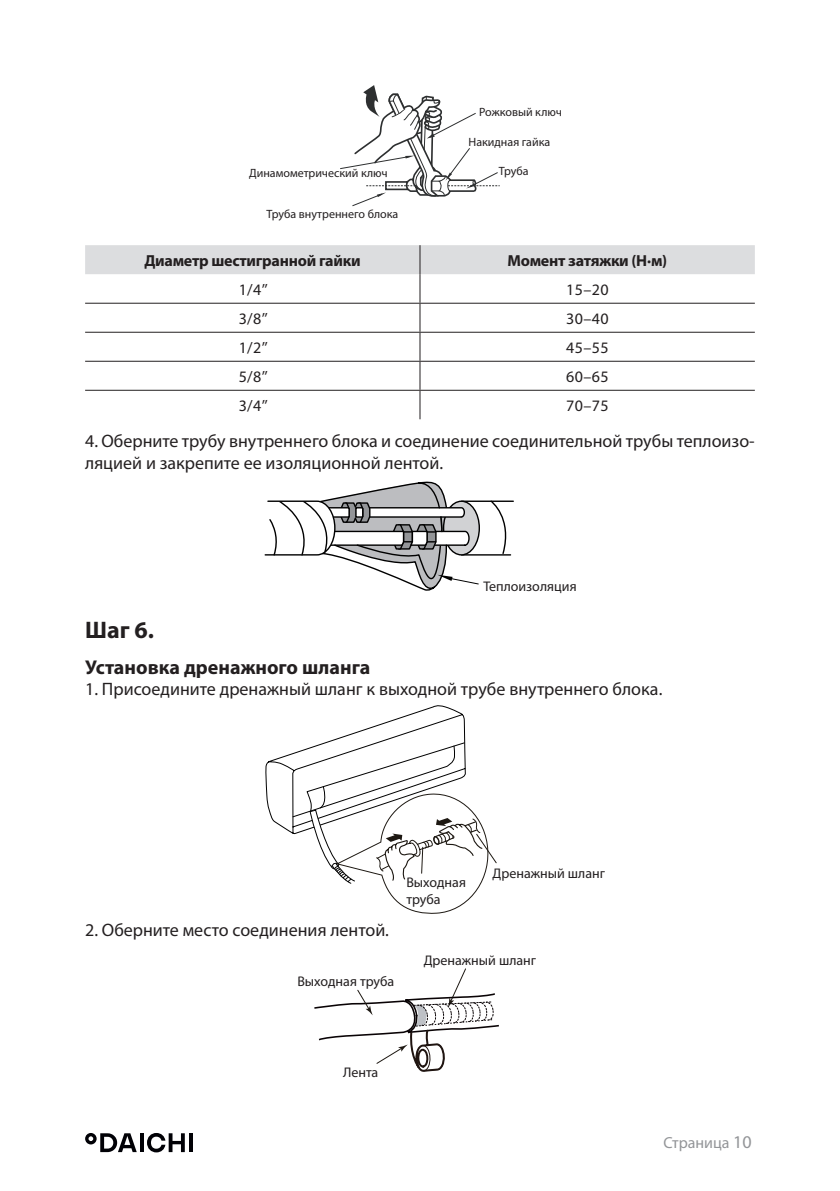
<style>
.page{position:relative;width:840px;height:1191px;background:#fff}
.page>*{position:absolute;margin:0;border:0;box-sizing:border-box;transform-origin:0 0}
.t1{font:700 24px "Myriad Pro";color:#231f20}
.t2{font:700 20px "Myriad Pro";color:#231f20}
.t3{font:18px/21.6px "Myriad Pro";color:#231f20}
.t4{font:16px "Myriad Pro";letter-spacing:.02em;color:#231f20}
.t5{font:700 16px "Myriad Pro";letter-spacing:-.015em;color:#231f20}
.t6{font:16px "Myriad Pro";color:#939598}
.t7{font:14px/16.8px "Myriad Pro";color:#231f20}
.t8{font:12px "Myriad Pro";color:#231f20}
.s1{font-size:18px}
</style>
<div class="page">
<hr style="left:140px;top:1133px;width:3px;height:19px;background:#010106">
<hr style="left:189px;top:1133px;width:4px;height:19px;background:#010106">
<svg style="left:147px;top:1133px;width:38px;height:19px"></svg>
<svg style="left:85px;top:1133px;width:52px;height:19px"></svg>
<svg style="left:340px;top:85px;width:159px;height:122px"></svg>
<svg style="left:85px;top:245px;width:669px;height:174px"></svg>
<hr style="left:461px;top:500px;width:52px;height:2px;background:#000">
<svg style="left:264px;top:481px;width:248px;height:110px"></svg>
<svg style="left:265px;top:705px;width:231px;height:208px"></svg>
<svg style="left:314px;top:968px;width:185px;height:104px"></svg>
<p class="t8" style="left:249px;top:166px;width:140px">Динамометрический ключ</p>
<p class="t8" style="left:266px;top:207px;width:133px">Труба внутреннего блока</p>
<p class="t8" style="left:479px;top:104px;width:84px">Рожковый ключ</p>
<p class="t8" style="left:468px;top:135px;width:83px">Накидная гайка</p>
<p class="t8" style="left:498px;top:163px;width:31px">Труба</p>
<p class="t5" style="left:144px;top:250px;width:217px">Диаметр шестигранной гайки</p>
<p class="t5" style="left:507px;top:250px;width:161px">Момент затяжки (Н·м)</p>
<p class="t4" style="left:238px;top:279px;width:31px">1/4’’</p>
<p class="t4" style="left:566px;top:279px;width:44px">15–20</p>
<p class="t4" style="left:238px;top:308px;width:31px">3/8’’</p>
<p class="t4" style="left:566px;top:308px;width:44px">30–40</p>
<p class="t4" style="left:238px;top:337px;width:31px">1/2’’</p>
<p class="t4" style="left:566px;top:337px;width:44px">45–55</p>
<p class="t4" style="left:238px;top:366px;width:31px">5/8’’</p>
<p class="t4" style="left:566px;top:366px;width:44px">60–65</p>
<p class="t4" style="left:238px;top:395px;width:31px">3/4’’</p>
<p class="t4" style="left:566px;top:395px;width:44px">70–75</p>
<p class="t3" style="left:85px;top:430px;width:670px">4. Оберните трубу внутреннего блока и соединение соединительной трубы теплоизо&shy;ляцией и закрепите ее изоляционной лентой.</p>
<p class="t7" style="left:483px;top:578px;width:95px">Теплоизоляция</p>
<h1 class="t1" style="left:85px;top:614px;width:70px">Шаг 6.</h1>
<p class="t2" style="left:85px;top:654px;width:286px">Установка дренажного шланга</p>
<p class="t3" style="left:85px;top:678px;width:578px">1. Присоедините дренажный шланг к выходной трубе внутреннего блока.</p>
<p class="t3" style="left:85px;top:919px;width:305px">2. Оберните место соединения лентой.</p>
<p class="t7" style="left:297px;top:972px;width:98px">Выходная труба</p>
<p class="t7" style="left:406px;top:874px;width:61px">Выходная труба</p>
<p class="t7" style="left:492px;top:865px;width:114px">Дренажный шланг</p>
<p class="t7" style="left:423px;top:951px;width:114px">Дренажный шланг</p>
<p class="t7" style="left:343px;top:1064px;width:37px">Лента</p>
<p class="t6" style="left:663px;top:1132px;width:90px">Страница <span class="s1">10</span></p>
</div>
